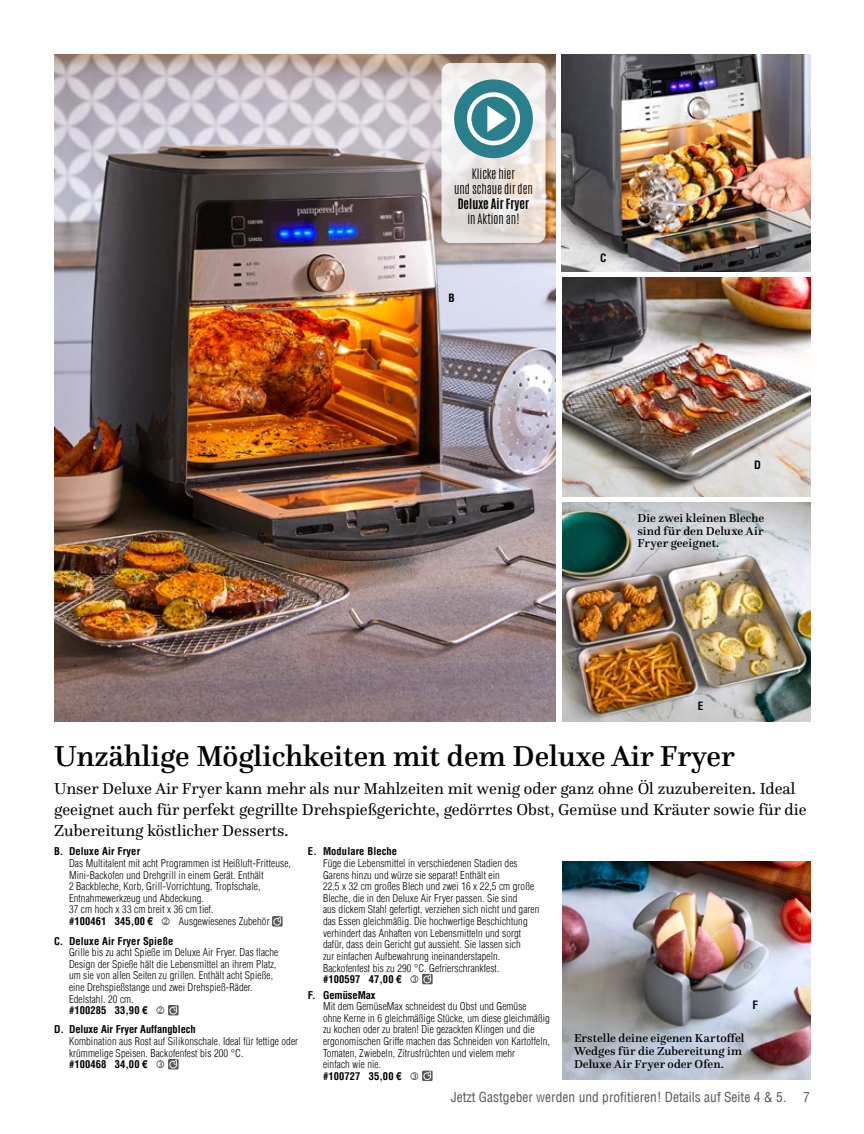
<style>
.page{position:relative;width:864px;height:1134px;background:#fff}
.page>*{position:absolute;margin:0;border:0;box-sizing:border-box;transform-origin:0 0}
.t1{font:500 30px "Questa";color:#000}
.t2{font:16.5px/21px "Questa";color:#000}
.t3{font:condensed 13.5px "Helvetica Com";color:#58595b}
.t4{font:500 12px/12.8px "Questa";color:#000;text-align:justify}
.t5{font:300 12px/15px "Antonio";color:#000;text-align:center}
.t6{font:700 12px "Antonio";color:#000}
.t7{font:700 condensed 11.25px "Helvetica Com";color:#000}
.t8{font:300 condensed 10.5px/11.6px "Helvetica Com";letter-spacing:.01em;color:#000}
.t9{font:700 condensed 10.5px/19.5px "Helvetica Com";letter-spacing:.01em;color:#000}
.s1{font-weight:700}
</style>
<div class="page">
<img style="left:562px;top:861px;width:248px;height:219px">
<img style="left:54px;top:54px;width:502px;height:667px">
<img style="left:562px;top:54px;width:248px;height:218px">
<img style="left:562px;top:278px;width:248px;height:218px">
<img style="left:562px;top:502px;width:248px;height:219px">
<svg style="left:272px;top:916px;width:11px;height:11px"></svg>
<svg style="left:168px;top:1059px;width:11px;height:10px"></svg>
<svg style="left:422px;top:974px;width:11px;height:10px"></svg>
<svg style="left:422px;top:1071px;width:11px;height:10px"></svg>
<svg style="left:442px;top:63px;width:104px;height:180px"></svg>
<div style="left:454px;top:79px;width:79px;height:79px;background:#2a7f8c;border-radius:50%"></div>
<svg style="left:467px;top:92px;width:53px;height:53px"></svg>
<svg style="left:168px;top:1005px;width:11px;height:10px"></svg>
<p class="t5" style="left:454px;top:167px;width:80px">Klicke hier<br>und schaue dir den</p>
<p class="t6" style="left:458px;top:195px;width:73px">Deluxe Air Fryer</p>
<p class="t5" style="left:467px;top:212px;width:54px">in Aktion an!</p>
<p class="t7" style="left:449px;top:290px;width:8px">B</p>
<p class="t7" style="left:600px;top:250px;width:8px">C</p>
<p class="t7" style="left:754px;top:457px;width:8px">D</p>
<p class="t4" style="left:637px;top:511px;width:128px">Die zwei kleinen Bleche sind für den Deluxe Air Fryer geeignet.</p>
<p class="t7" style="left:698px;top:698px;width:7px">E</p>
<h1 class="t1" style="left:54px;top:737px;width:682px">Unzählige Möglichkeiten mit dem Deluxe Air Fryer</h1>
<p class="t2" style="left:54px;top:778px;width:754px">Unser Deluxe Air Fryer kann mehr als nur Mahlzeiten mit wenig oder ganz ohne Öl zuzubereiten. Ideal geeignet auch für perfekt gegrillte Drehspießgerichte, gedörrtes Obst, Gemüse und Kräuter sowie für die<br>Zubereitung köstlicher Desserts.</p>
<p class="t9" style="left:54px;top:841px;width:88px">B. Deluxe Air Fryer</p>
<p class="t8" style="left:69px;top:857px;width:223px">Das Multitalent mit acht Programmen ist Heißluft-Fritteuse, Mini-Backofen und Drehgrill in einem Gerät. Enthält<br>2 Backbleche, Korb, Grill-Vorrichtung, Tropfschale, Entnahmewerkzeug und Abdeckung.<br>37 cm hoch x 33 cm breit x 36 cm tief.</p>
<p class="t9" style="left:69px;top:911px;width:86px">#100461 345,00 €</p>
<p class="t8" style="left:179px;top:915px;width:92px">Ausgewiesenes Zubehör</p>
<p class="t9" style="left:54px;top:931px;width:121px">C. Deluxe Air Fryer Spieße</p>
<p class="t8" style="left:69px;top:947px;width:211px">Grille bis zu acht Spieße im Deluxe Air Fryer. Das flache Design der Spieße hält die Lebensmittel an ihrem Platz, um sie von allen Seiten zu grillen. Enthält acht Spieße, eine Drehspießstange und zwei Drehspieß-Räder.<br>Edelstahl. 20 cm.</p>
<p class="t9" style="left:54px;top:1000px;width:143px;text-indent:15px">#100285 33,90 €<br>D. Deluxe Air Fryer Auffangblech</p>
<p class="t8" style="left:69px;top:1035px;width:231px">Kombination aus Rost auf Silikonschale. Ideal für fettige oder krümmelige Speisen. Backofenfest bis 200 °C.<br><span class="s1">#100468 34,00 €</span> ●</p>
<p class="t9" style="left:308px;top:841px;width:91px">E. Modulare Bleche</p>
<p class="t8" style="left:323px;top:857px;width:218px">Füge die Lebensmittel in verschiedenen Stadien des Garens hinzu und würze sie separat! Enthält ein<br>22,5 x 32 cm großes Blech und zwei 16 x 22,5 cm große Bleche, die in den Deluxe Air Fryer passen. Sie sind<br>aus dickem Stahl gefertigt, verziehen sich nicht und garen das Essen gleichmäßig. Die hochwertige Beschichtung verhindert das Anhaften von Lebensmitteln und sorgt dafür, dass dein Gericht gut aussieht. Sie lassen sich<br>zur einfachen Aufbewahrung ineinanderstapeln.<br>Backofenfest bis zu 290 °C. Gefrierschrankfest.<br><span class="s1">#100597 47,00 €</span> ●</p>
<p class="t9" style="left:308px;top:985px;width:69px">F. GemüseMax</p>
<p class="t8" style="left:323px;top:1001px;width:228px">Mit dem GemüseMax schneidest du Obst und Gemüse<br>ohne Kerne in 6 gleichmäßige Stücke, um diese gleichmäßig zu kochen oder zu braten! Die gezackten Klingen und die ergonomischen Griffe machen das Schneiden von Kartoffeln, Tomaten, Zwiebeln, Zitrusfrüchten und vielem mehr<br>einfach wie nie.<br><span class="s1">#100727 35,00 €</span> ●</p>
<p class="t7" style="left:752px;top:997px;width:7px">F</p>
<p class="t4" style="left:574px;top:1032px;width:172px;text-align:left">Erstelle deine eigenen Kartoffel<br>Wedges für die Zubereitung im<br>Deluxe Air Fryer oder Ofen.</p>
<p class="t3" style="left:451px;top:1088px;width:337px">Jetzt Gastgeber werden und profitieren! Details auf Seite 4 &amp; 5.</p>
<p class="t3" style="left:803px;top:1088px;width:8px">7</p>
</div>
